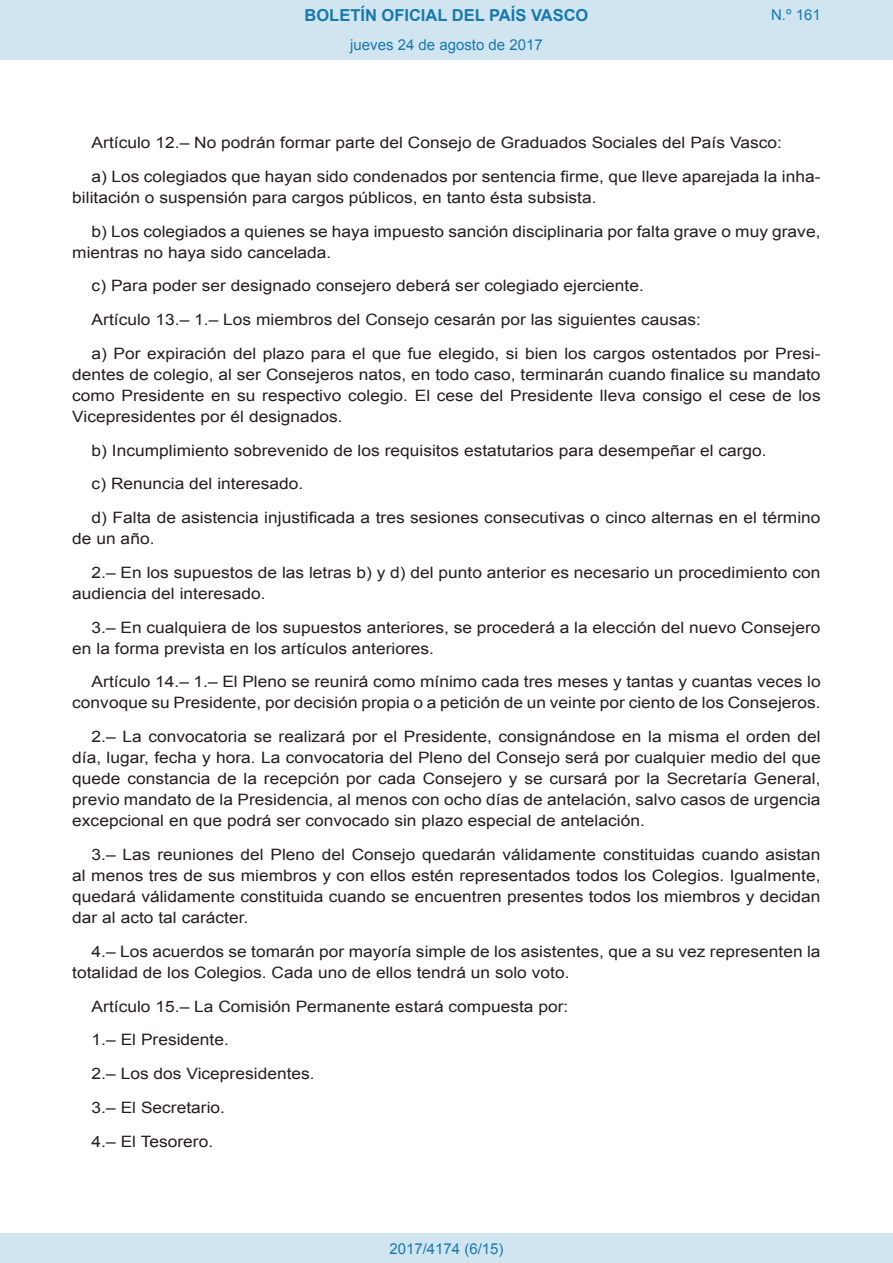
<style>
.page{position:relative;width:893px;height:1263px;background:#fff}
.page>*{position:absolute;margin:0;border:0;box-sizing:border-box;transform-origin:0 0}
.t1{font:700 16.5px "Arial";color:#1879ad}
.BOPVDetalle{font:15.6px/21px "Arial";color:#231f20;scale:1.11 1}
.Paginacion_Centro{font:15px "Arial";color:#1879ad}
</style>
<div class="page">
<div style="left:0;top:0;width:893px;height:60px;background:#d0e5f0"></div>
<div style="left:0;top:1233px;width:893px;height:30px;background:#d0e5f0"></div>
<p class="t1" style="left:305px;top:4px;width:285px">BOLETÍN OFICIAL DEL PAÍS VASCO</p>
<p class="Paginacion_Centro" style="left:350px;top:35px;width:194px">jueves 24 de agosto de 2017</p>
<p class="Paginacion_Centro" style="left:771px;top:5px;width:51px">N.º 161</p>
<p class="BOPVDetalle" style="left:92px;top:132px;width:623px">Artículo 12.– No podrán formar parte del Consejo de Graduados Sociales del País Vasco:</p>
<p class="BOPVDetalle" style="left:72px;top:166px;width:676px;text-indent:19px">a) Los colegiados que hayan sido condenados por sentencia firme, que lleve aparejada la inha&shy;bilitación o suspensión para cargos públicos, en tanto ésta subsista.</p>
<p class="BOPVDetalle" style="left:72px;top:221px;width:675px;text-indent:19px">b) Los colegiados a quienes se haya impuesto sanción disciplinaria por falta grave o muy grave, mientras no haya sido cancelada.</p>
<p class="BOPVDetalle" style="left:92px;top:276px;width:499px">c) Para poder ser designado consejero deberá ser colegiado ejerciente.</p>
<p class="BOPVDetalle" style="left:92px;top:309px;width:550px">Artículo 13.– 1.– Los miembros del Consejo cesarán por las siguientes causas:</p>
<p class="BOPVDetalle" style="left:72px;top:343px;width:676px;text-align:justify;text-indent:19px">a) Por expiración del plazo para el que fue elegido, si bien los cargos ostentados por Presi&shy;dentes de colegio, al ser Consejeros natos, en todo caso, terminarán cuando finalice su mandato como Presidente en su respectivo colegio. El cese del Presidente lleva consigo el cese de los Vicepresidentes por él designados.</p>
<p class="BOPVDetalle" style="left:92px;top:440px;width:610px">b) Incumplimiento sobrevenido de los requisitos estatutarios para desempeñar el cargo.</p>
<p class="BOPVDetalle" style="left:92px;top:474px;width:192px">c) Renuncia del interesado.</p>
<p class="BOPVDetalle" style="left:72px;top:507px;width:676px;text-indent:19px">d) Falta de asistencia injustificada a tres sesiones consecutivas o cinco alternas en el término de un año.</p>
<p class="BOPVDetalle" style="left:72px;top:562px;width:675px;text-indent:19px">2.– En los supuestos de las letras b) y d) del punto anterior es necesario un procedimiento con audiencia del interesado.</p>
<p class="BOPVDetalle" style="left:72px;top:617px;width:675px;text-indent:19px">3.– En cualquiera de los supuestos anteriores, se procederá a la elección del nuevo Consejero en la forma prevista en los artículos anteriores.</p>
<p class="BOPVDetalle" style="left:72px;top:672px;width:676px;text-align:right">Artículo 14.– 1.– El Pleno se reunirá como mínimo cada tres meses y tantas y cuantas veces lo convoque su Presidente, por decisión propia o a petición de un veinte por ciento de los Consejeros.</p>
<p class="BOPVDetalle" style="left:72px;top:726px;width:676px;text-align:justify;text-indent:19px">2.– La convocatoria se realizará por el Presidente, consignándose en la misma el orden del día, lugar, fecha y hora. La convocatoria del Pleno del Consejo será por cualquier medio del que quede constancia de la recepción por cada Consejero y se cursará por la Secretaría General, previo mandato de la Presidencia, al menos con ocho días de antelación, salvo casos de urgencia excepcional en que podrá ser convocado sin plazo especial de antelación.</p>
<p class="BOPVDetalle" style="left:72px;top:844px;width:676px;text-align:justify;text-indent:19px">3.– Las reuniones del Pleno del Consejo quedarán válidamente constituidas cuando asistan al menos tres de sus miembros y con ellos estén representados todos los Colegios. Igualmente, quedará válidamente constituida cuando se encuentren presentes todos los miembros y decidan dar al acto tal carácter.</p>
<p class="BOPVDetalle" style="left:72px;top:941px;width:676px;text-indent:19px">4.– Los acuerdos se tomarán por mayoría simple de los asistentes, que a su vez representen la totalidad de los Colegios. Cada uno de ellos tendrá un solo voto.</p>
<p class="BOPVDetalle" style="left:92px;top:996px;width:431px">Artículo 15.– La Comisión Permanente estará compuesta por:</p>
<p class="BOPVDetalle" style="left:92px;top:1029px;width:125px">1.– El Presidente.</p>
<p class="BOPVDetalle" style="left:92px;top:1063px;width:202px">2.– Los dos Vicepresidentes.</p>
<p class="BOPVDetalle" style="left:92px;top:1097px;width:122px">3.– El Secretario.</p>
<p class="BOPVDetalle" style="left:92px;top:1131px;width:111px">4.– El Tesorero.</p>
<p class="Paginacion_Centro" style="left:389px;top:1238px;width:116px">2017/4174 (6/15)</p>
</div>
